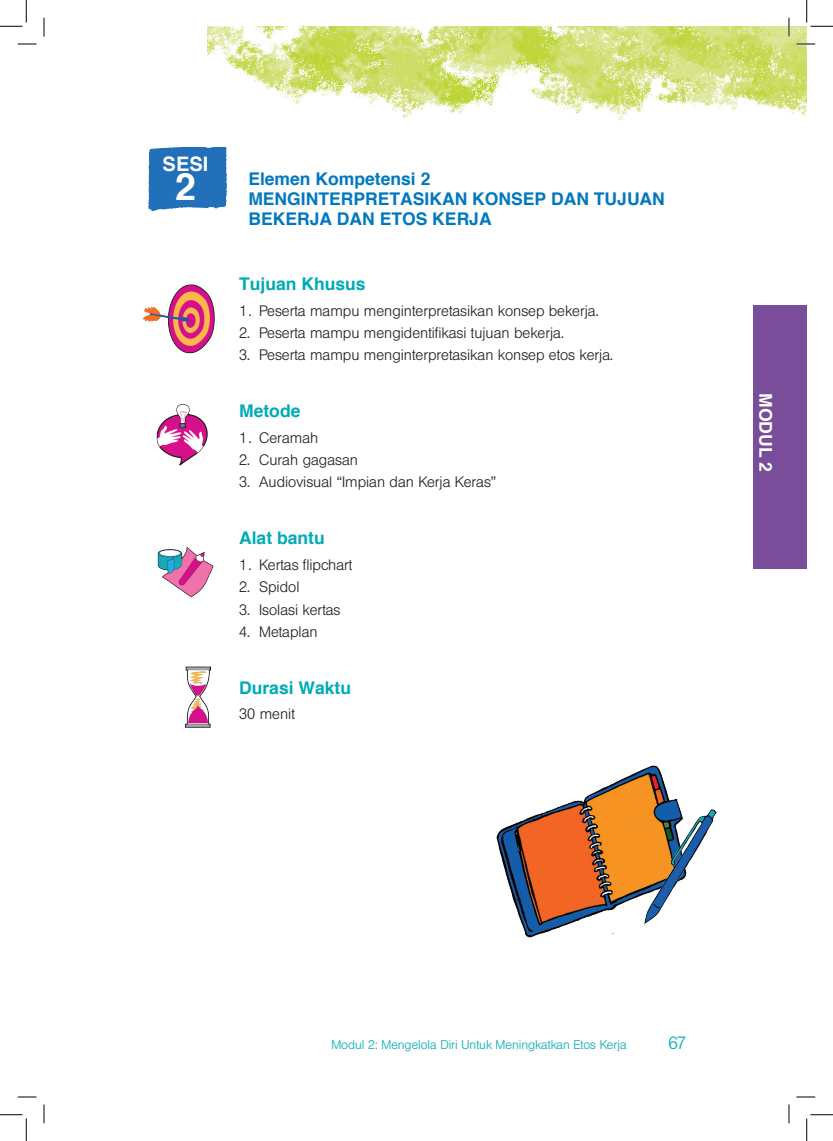
<style>
.page{position:relative;width:833px;height:1141px;background:#fff}
.page>*{position:absolute;margin:0;border:0;box-sizing:border-box;transform-origin:0 0}
.t1{font:700 37.5px "Helvetica";color:#fff}
.t2{font:700 20px "Helvetica";color:#fff}
.t3{font:700 17.5px/20px "Helvetica";color:#0078c0}
.t4{font:700 17.5px "Helvetica";color:#00aab8}
.t5{font:700 17.5px "Helvetica";color:#fff}
.t6{font:300 17.5px "Helvetica BQ";color:#00aab8}
.t7{font:300 15px "Helvetica BQ";color:#231f20}
.t8{font:300 12.5px "Helvetica BQ";color:#00aab8}
</style>
<div class="page">
<img style="left:207px;top:26px;width:599px;height:95px">
<div style="left:752px;top:305px;width:54px;height:263px;background:#7a4d9a"></div>
<div style="left:148px;top:147px;width:78px;height:63px;background:#2170b9"></div>
<img style="left:156px;top:404px;width:52px;height:62px">
<img style="left:157px;top:547px;width:57px;height:50px">
<img style="left:143px;top:284px;width:72px;height:70px">
<img style="left:496px;top:765px;width:172px;height:173px">
<img style="left:629px;top:795px;width:88px;height:140px">
<img style="left:186px;top:666px;width:25px;height:61px">
<svg style="left:18px;top:43px;width:18px;height:2px"></svg>
<svg style="left:796px;top:43px;width:18px;height:2px"></svg>
<svg style="left:18px;top:1096px;width:18px;height:1px"></svg>
<svg style="left:796px;top:1096px;width:18px;height:1px"></svg>
<svg style="left:43px;top:18px;width:2px;height:18px"></svg>
<svg style="left:43px;top:1104px;width:2px;height:19px"></svg>
<svg style="left:787px;top:18px;width:2px;height:18px"></svg>
<svg style="left:788px;top:1104px;width:1px;height:19px"></svg>
<svg style="left:0;top:0;width:27px;height:27px"></svg>
<svg style="left:0;top:1114px;width:27px;height:26px"></svg>
<svg style="left:806px;top:0;width:26px;height:27px"></svg>
<svg style="left:806px;top:1114px;width:26px;height:26px"></svg>
<h2 class="t2" style="left:162px;top:151px;width:47px">SESI</h2>
<h1 class="t1" style="left:175px;top:163px;width:22px">2</h1>
<p class="t3" style="left:248px;top:168px;width:183px">ELEMEN KOMPETENSI 2<br>MENGINTERPRETASIKAN</p>
<p class="t3" style="left:472px;top:188px;width:39px">KONSEP</p>
<p class="t3" style="left:550px;top:188px;width:102px">DAN TUJUAN</p>
<p class="t3" style="left:248px;top:208px;width:13px">BEKERJA</p>
<p class="t3" style="left:337px;top:208px;width:108px">DAN ETOSKERJA</p>
<p class="t4" style="left:239px;top:272px;width:128px">TUJUAN KHUSUS</p>
<p class="t7" style="left:239px;top:302px;width:361px">1. Peserta mampu menginterpretasikan konsep bekerja.</p>
<p class="t7" style="left:239px;top:324px;width:326px">2. Peserta mampu mengidentifikasi tujuan bekerja.</p>
<p class="t7" style="left:239px;top:346px;width:375px">3. Peserta mampu menginterpretasikan konsep etos kerja.</p>
<p class="t4" style="left:239px;top:399px;width:63px">METODE</p>
<p class="t7" style="left:239px;top:429px;width:81px">1. Ceramah</p>
<p class="t7" style="left:239px;top:451px;width:120px">2. Curah gagasan</p>
<p class="t7" style="left:239px;top:473px;width:258px">3. Audiovisual “Impian dan Kerja Keras”</p>
<p class="t4" style="left:239px;top:527px;width:87px">ALAT BANTU</p>
<p class="t7" style="left:239px;top:556px;width:115px">1. Kertas flipchart</p>
<p class="t7" style="left:239px;top:578px;width:62px">2. Spidol</p>
<p class="t7" style="left:239px;top:600px;width:103px">3. Isolasi kertas</p>
<p class="t7" style="left:239px;top:623px;width:80px">4. Metaplan</p>
<p class="t4" style="left:239px;top:676px;width:113px">DURASI WAKTU</p>
<p class="t7" style="left:239px;top:705px;width:57px">30 menit</p>
<p class="t5" style="left:776px;top:393px;width:80px;rotate:90deg">MODUL 2</p>
<p class="t8" style="left:331px;top:1037px;width:296px">Modul 2: Mengelola Diri Untuk Meningkatkan Etos Kerja</p>
<p class="t6" style="left:668px;top:1032px;width:19px">67</p>
</div>
